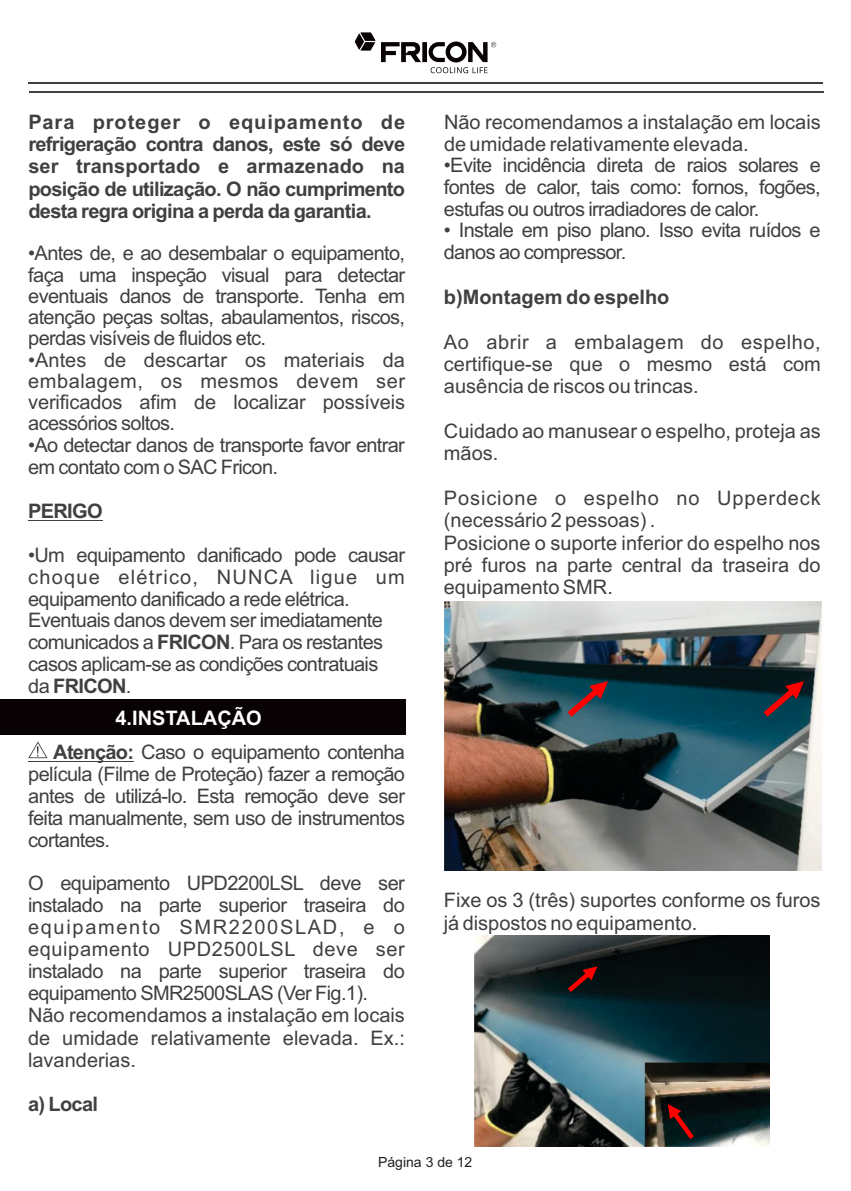
<style>
.page{position:relative;width:851px;height:1191px;background:#fff}
.page>*{position:absolute;margin:0;border:0;box-sizing:border-box;transform-origin:0 0}
.t1{font:20px/21.8px "Arial";letter-spacing:-.035em;color:#404041;text-align:justify}
.t2{font:700 20px/22.4px "Arial";letter-spacing:-.035em;color:#404041;text-align:justify}
.t3{font:20px/22.4px "Arial";color:#404041}
.t4{font:20px/22.4px "Arial";letter-spacing:.045em;color:#404041}
.t5{font:700 20px "Arial";color:#404041}
.t6{font:700 20px "Arial";color:#fff}
.t7{font:14px "Arial";color:#231f20}
.s1{font-weight:700}
.s2{font-weight:400}
</style>
<div class="page">
<hr style="left:28px;top:520px;width:75px;height:1px;background:#404041">
<hr style="left:28px;top:760px;width:106px;height:1px;background:#404041">
<hr style="left:28px;top:82px;width:794px;height:1px;background:#404041">
<hr style="left:30px;top:91px;width:793px;height:1px;background:#404041">
<svg style="left:381px;top:41px;width:115px;height:32px"></svg>
<svg style="left:355px;top:32px;width:20px;height:19px"></svg>
<div style="left:0;top:699px;width:405px;height:35px;background:#090205"></div>
<img style="left:444px;top:601px;width:376px;height:270px">
<svg style="left:763px;top:681px;width:40px;height:35px"></svg>
<svg style="left:567px;top:681px;width:41px;height:35px"></svg>
<svg style="left:28px;top:741px;width:20px;height:17px"></svg>
<img style="left:474px;top:935px;width:295px;height:211px">
<svg style="left:568px;top:966px;width:29px;height:26px"></svg>
<svg style="left:667px;top:1104px;width:26px;height:35px"></svg>
<p class="t2" style="left:28px;top:112px;width:378px">Para proteger o equipamento de refrigeração contra danos, este só deve ser transportado e armazenado na posição de utilização. O não cumprimento desta regra origina a perda da garantia.</p>
<p class="t1" style="left:28px;top:245px;width:378px;line-height:21.2px">•Antes de, e ao desembalar o equipamento, faça uma inspeção visual para detectar eventuais danos de transporte. Tenha em atenção peças soltas, abaulamentos, riscos, perdas visíveis de fluidos etc.</p>
<p class="t1" style="left:28px;top:351px;width:378px;line-height:21.2px">•Antes de descartar os materiais da embalagem, os mesmos devem ser verificados afim de localizar possíveis acessórios soltos.</p>
<p class="t1" style="left:28px;top:436px;width:378px">•Ao detectar danos de transporte favor entrar em contato com o SAC Fricon.</p>
<p class="t2" style="left:28px;top:501px;width:76px">PERIGO</p>
<p class="t1" style="left:28px;top:545px;width:378px">•Um equipamento danificado pode causar choque elétrico, NUNCA ligue um equipamento danificado a rede elétrica.</p>
<p class="t1" style="left:28px;top:633px;width:356px">comunicados a <span class="s1">FRICON</span>. Para os restantes</p>
<p class="t1" style="left:28px;top:611px;width:356px">Eventuais danos devem ser imediatamente</p>
<p class="t1" style="left:28px;top:655px;width:351px">casos aplicam-se as condições contratuais</p>
<p class="t2" style="left:28px;top:677px;width:105px"><span class="s2">da</span> FRICON<span class="s2">.</span></p>
<p class="t6" style="left:115px;top:710px;width:148px">4.INSTALAÇÃO</p>
<p class="t1" style="left:28px;top:743px;width:378px;text-indent:25px"><span class="s1">Atenção:</span> Caso o equipamento contenha película (Filme de Proteção) fazer a remoção antes de utilizá-lo. Esta remoção deve ser feita manualmente, sem uso de instrumentos cortantes.</p>
<p class="t1" style="left:28px;top:874px;width:378px">O equipamento UPD2200LSL deve ser instalado na parte superior traseira do equipamento SMR2200SLAD, e o equipamento UPD2500LSL deve ser instalado na parte superior traseira do equipamento SMR2500SLAS (Ver Fig.1).</p>
<p class="t1" style="left:28px;top:1005px;width:378px;line-height:22.4px">Não recomendamos a instalação em locais de umidade relativamente elevada. Ex.: lavanderias.</p>
<p class="t2" style="left:28px;top:1094px;width:72px">a) Local</p>
<p class="t3" style="left:444px;top:112px;width:378px">Não recomendamos a instalação em locais de umidade relativamente elevada.</p>
<p class="t1" style="left:444px;top:156px;width:378px">•Evite incidência direta de raios solares e fontes de calor, tais como: fornos, fogões, estufas ou outros irradiadores de calor.</p>
<p class="t1" style="left:443px;top:221px;width:378px">• Instale em piso plano. Isso evita ruídos e danos ao compressor.</p>
<p class="t5" style="left:443px;top:289px;width:227px">b)Montagem do espelho</p>
<p class="t1" style="left:444px;top:332px;width:378px;line-height:22.4px">Ao abrir a embalagem do espelho, certifique-se que o mesmo está com ausência de riscos ou trincas.</p>
<p class="t3" style="left:444px;top:421px;width:378px">Cuidado ao manusear o espelho, proteja as mãos.</p>
<p class="t4" style="left:444px;top:488px;width:378px">Posicione o espelho no Upperdeck (necessário 2 pessoas) .</p>
<p class="t1" style="left:443px;top:533px;width:378px;line-height:22.4px">Posicione o suporte inferior do espelho nos pré furos na parte central da traseira do equipamento SMR.</p>
<p class="t3" style="left:443px;top:891px;width:378px">Fixe os 3 (três) suportes conforme os furos já dispostos no equipamento.</p>
<p class="t7" style="left:378px;top:1156px;width:96px">Página 3 de 12</p>
</div>
